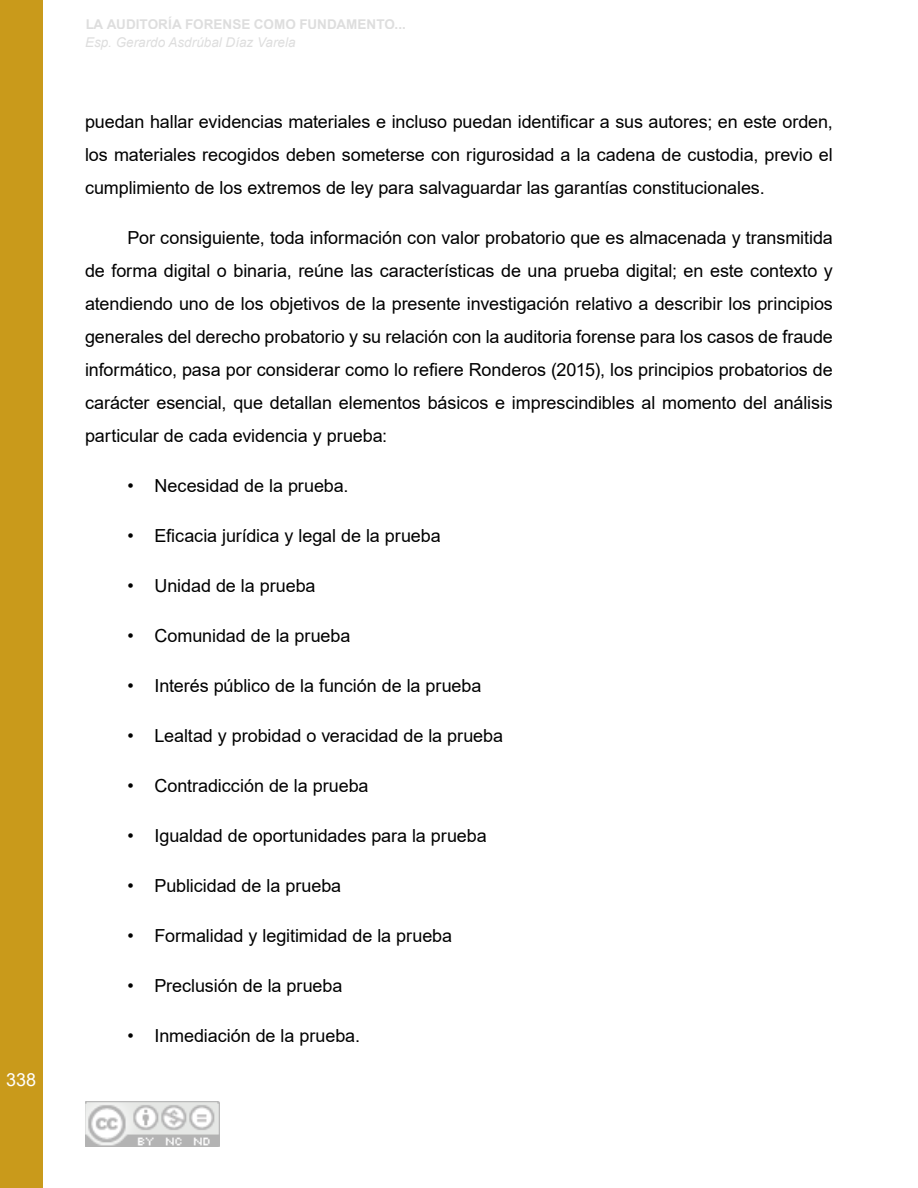
<style>
.page{position:relative;width:918px;height:1188px;background:#fff}
.page>*{position:absolute;margin:0;border:0;box-sizing:border-box;transform-origin:0 0}
.t1{font:18px/33px "Arial";letter-spacing:-.005em;color:#000;text-align:justify}
.t2{font:18px "Arial";color:#fff}
.t3{font:700 13.5px "Arial";color:#dadada}
.t4{font:italic 13.5px "Arial";color:#dadada}
</style>
<div class="page">
<div style="left:0;top:0;width:42px;height:1188px;background:#c99a1b"></div>
<img style="left:85px;top:1101px;width:134px;height:46px">
<p class="t2" style="left:6px;top:1068px;width:32px">338</p>
<p class="t3" style="left:85px;top:14px;width:322px">LA AUDITORÍA FORENSE COMO FUNDAMENTO...</p>
<p class="t4" style="left:85px;top:34px;width:212px">Esp. Gerardo Asdrúbal Díaz Varela</p>
<p class="t1" style="left:85px;top:105px;width:749px">puedan hallar evidencias materiales e incluso puedan identificar a sus autores; en este orden, los materiales recogidos deben someterse con rigurosidad a la cadena de custodia, previo el cumplimiento de los extremos de ley para salvaguardar las garantías constitucionales.</p>
<p class="t1" style="left:85px;top:221px;width:749px;text-indent:43px">Por consiguiente, toda información con valor probatorio que es almacenada y transmitida de forma digital o binaria, reúne las características de una prueba digital; en este contexto y atendiendo uno de los objetivos de la presente investigación relativo a describir los principios generales del derecho probatorio y su relación con la auditoria forense para los casos de fraude informático, pasa por considerar como lo refiere Ronderos (2015), los principios probatorios de carácter esencial, que detallan elementos básicos e imprescindibles al momento del análisis particular de cada evidencia y prueba:</p>
<p class="t1" style="left:128px;top:469px;width:223px">• Necesidad de la prueba.</p>
<p class="t1" style="left:128px;top:519px;width:315px">• Eficacia jurídica y legal de la prueba</p>
<p class="t1" style="left:128px;top:569px;width:190px">• Unidad de la prueba</p>
<p class="t1" style="left:128px;top:619px;width:224px">• Comunidad de la prueba</p>
<p class="t1" style="left:128px;top:669px;width:355px">• Interés público de la función de la prueba</p>
<p class="t1" style="left:128px;top:719px;width:377px">• Lealtad y probidad o veracidad de la prueba</p>
<p class="t1" style="left:128px;top:769px;width:243px">• Contradicción de la prueba</p>
<p class="t1" style="left:128px;top:819px;width:361px">• Igualdad de oportunidades para la prueba</p>
<p class="t1" style="left:128px;top:869px;width:215px">• Publicidad de la prueba</p>
<p class="t1" style="left:128px;top:919px;width:326px">• Formalidad y legitimidad de la prueba</p>
<p class="t1" style="left:128px;top:969px;width:216px">• Preclusión de la prueba</p>
<p class="t1" style="left:128px;top:1019px;width:234px">• Inmediación de la prueba.</p>
</div>
